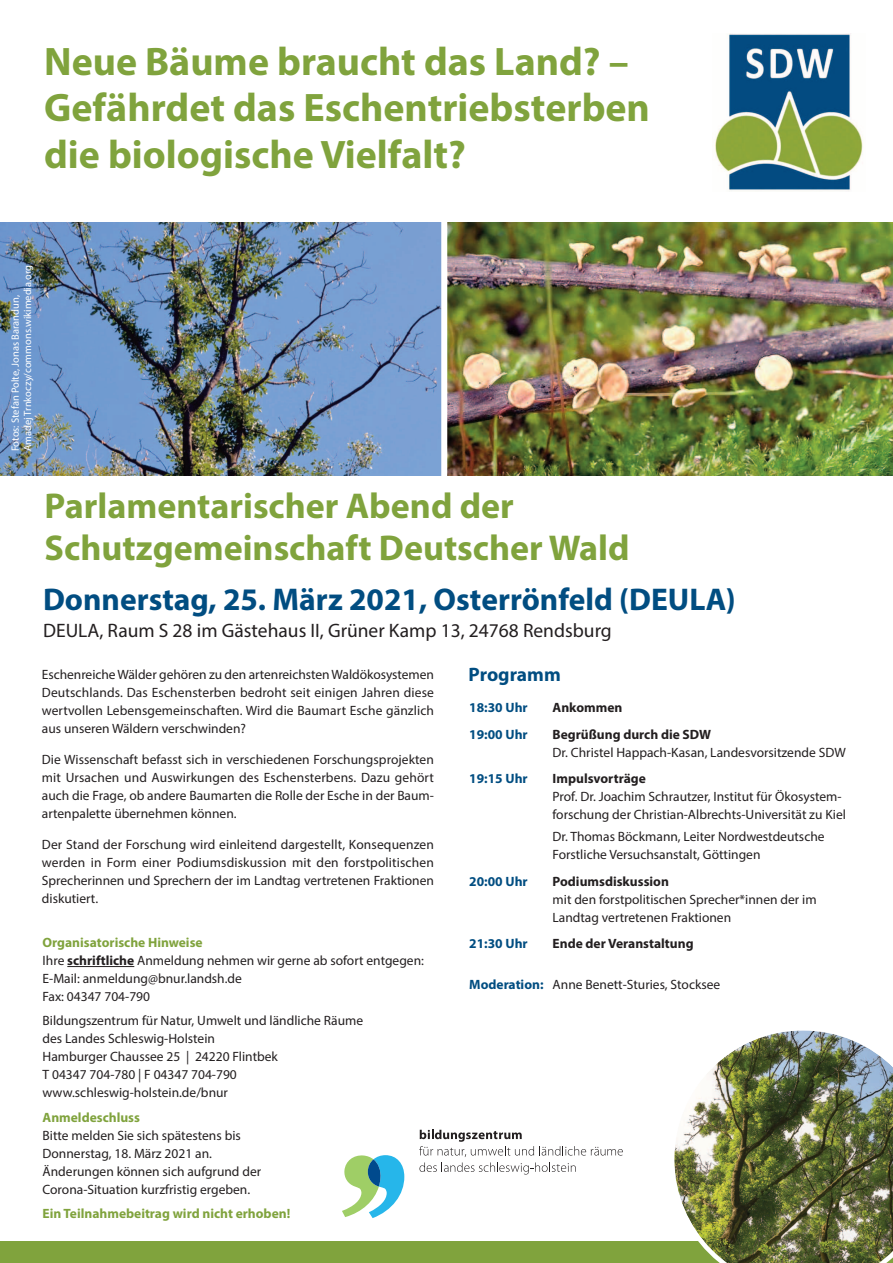
<style>
.page{position:relative;width:893px;height:1263px;background:#fff}
.page>*{position:absolute;margin:0;border:0;box-sizing:border-box;transform-origin:0 0}
.t1{font:700 39.9px/46.7px "Myriad Pro";color:#80a33d}
.t2{font:700 36px/42px "Myriad Pro";color:#80a33d}
.t3{font:700 31.5px "Myriad Pro";color:#014d81}
.t4{font:19.5px "Myriad Pro";color:#231f20}
.t5{font:700 19.5px "Myriad Pro";color:#014d81}
.t6{font:13.5px/18px "Myriad Pro";color:#231f20}
.t7{font:700 13.5px "Myriad Pro";color:#80a33d}
.t8{font:700 13.5px "Myriad Pro";color:#014d81}
.t9{font:700 13.5px "Myriad Pro";color:#231f20}
.t10{font:10.5px/12.6px "Myriad Pro";color:#fff}
.s1{font-weight:700}
.s2{font-weight:700;color:#014d81}
.s3{font-weight:700;color:#80a33d}
</style>
<div class="page">
<div style="left:0;top:1242px;width:893px;height:21px;background:#80a33d"></div>
<img style="left:0;top:222px;width:893px;height:253px">
<div style="left:441px;top:221px;width:6px;height:295px;background:#fff"></div>
<svg style="left:419px;top:1130px;width:204px;height:44px"></svg>
<svg style="left:342px;top:1155px;width:62px;height:63px"></svg>
<img style="left:714px;top:34px;width:149px;height:157px">
<img style="left:670px;top:1030px;width:223px;height:233px">
<hr style="left:67px;top:966px;width:67px;height:1px;background:#231f20">
<h1 class="t1" style="left:44px;top:42px;width:607px">Neue Bäume braucht das Land? –<br>Gefährdet das Eschentriebsterben die biologische Vielfalt?</h1>
<p class="t10" style="left:10px;top:451px;width:188px;rotate:-90deg">Fotos: Stefan Polte, Jonas Barandun,<br>Amadej Trnkoczy/commons.wikimedia.org</p>
<h2 class="t2" style="left:45px;top:489px;width:587px">Parlamentarischer Abend der<br>Schutzgemeinschaft Deutscher Wald</h2>
<h3 class="t3" style="left:43px;top:587px;width:694px">Donnerstag, 25. März 2021, Osterrönfeld (DEULA)</h3>
<h4 class="t4" style="left:43px;top:623px;width:570px">DEULA, Raum S 28 im Gästehaus II, Grüner Kamp 13, 24768 Rendsburg</h4>
<p class="t6" style="left:42px;top:667px;width:394px;text-align:justify">Eschenreiche Wälder gehören zu den artenreichsten Waldökosystemen Deutschlands. Das Eschensterben bedroht seit einigen Jahren diese wertvollen Lebensgemeinschaften. Wird die Baumart Esche gänzlich aus unseren Wäldern verschwinden?</p>
<p class="t6" style="left:42px;top:752px;width:394px;text-align:justify">Die Wissenschaft befasst sich in verschiedenen Forschungsprojekten mit Ursachen und Auswirkungen des Eschensterbens. Dazu gehört auch die Frage, ob andere Baumarten die Rolle der Esche in der Baum&shy;artenpalette übernehmen können.</p>
<p class="t6" style="left:42px;top:837px;width:394px;text-align:justify">Der Stand der Forschung wird einleitend dargestellt, Konsequenzen werden in Form einer Podiumsdiskussion mit den forstpolitischen Sprecherinnen und Sprechern der im Landtag vertretenen Fraktionen diskutiert.</p>
<h5 class="t5" style="left:469px;top:667px;width:94px">Programm</h5>
<p class="t8" style="left:469px;top:703px;width:60px">18:30 Uhr</p>
<p class="t9" style="left:553px;top:703px;width:71px">Ankommen</p>
<p class="t8" style="left:469px;top:729px;width:60px">19:00 Uhr</p>
<p class="t6" style="left:553px;top:726px;width:295px"><span class="s1">Begrüßung durch die SDW<br></span>Dr. Christel Happach-Kasan, Landesvorsitzende SDW</p>
<p class="t8" style="left:469px;top:774px;width:60px">19:15 Uhr</p>
<p class="t6" style="left:552px;top:771px;width:295px"><span class="s1">Impulsvorträge<br></span>Prof. Dr. Joachim Schrautzer, Institut für Ökosystem&shy;forschung der Christian-Albrechts-Universität zu Kiel</p>
<p class="t6" style="left:552px;top:829px;width:274px">Dr. Thomas Böckmann, Leiter Nordwestdeutsche<br>Forstliche Versuchsanstalt, Göttingen</p>
<p class="t8" style="left:469px;top:876px;width:60px">20:00 Uhr</p>
<p class="t6" style="left:552px;top:873px;width:266px"><span class="s1">Podiumsdiskussion<br></span>mit den forstpolitischen Sprecher*innen der im<br>Landtag vertretenen Fraktionen</p>
<p class="t8" style="left:469px;top:939px;width:60px">21:30 Uhr</p>
<p class="t9" style="left:553px;top:939px;width:143px">Ende der Veranstaltung</p>
<p class="t6" style="left:469px;top:976px;width:252px"><span class="s2">Moderation:</span> Anne Benett-Sturies, Stocksee</p>
<h5 class="t7" style="left:43px;top:937px;width:162px">Organisatorische Hinweise</h5>
<p class="t6" style="left:43px;top:953px;width:383px">Ihre <span class="s1">schriftliche</span> Anmeldung nehmen wir gerne ab sofort entgegen:<br>E-Mail: anmeldung@bnur.landsh.de</p>
<p class="t6" style="left:43px;top:985px;width:322px;line-height:24.5px">Fax: 04347 704-790<br>Bildungszentrum für Natur, Umwelt und ländliche Räume</p>
<p class="t6" style="left:43px;top:1031px;width:237px">des Landes Schleswig-Holstein<br>Hamburger Chaussee 25 | 24220 Flintbek<br>T 04347 704-780 | F 04347 704-790</p>
<p class="t6" style="left:43px;top:1085px;width:187px">www.schleswig-holstein.de/bnur</p>
<p class="t6" style="left:43px;top:1109px;width:220px"><span class="s3">Anmeldeschluss<br></span>Bitte melden Sie sich spätestens bis<br>Donnerstag, 18. März 2021 an.<br>Änderungen können sich aufgrund der<br>Corona-Situation kurzfristig ergeben.</p>
<p class="t7" style="left:43px;top:1209px;width:249px">Ein Teilnahmebeitrag wird nicht erhoben!</p>
</div>
